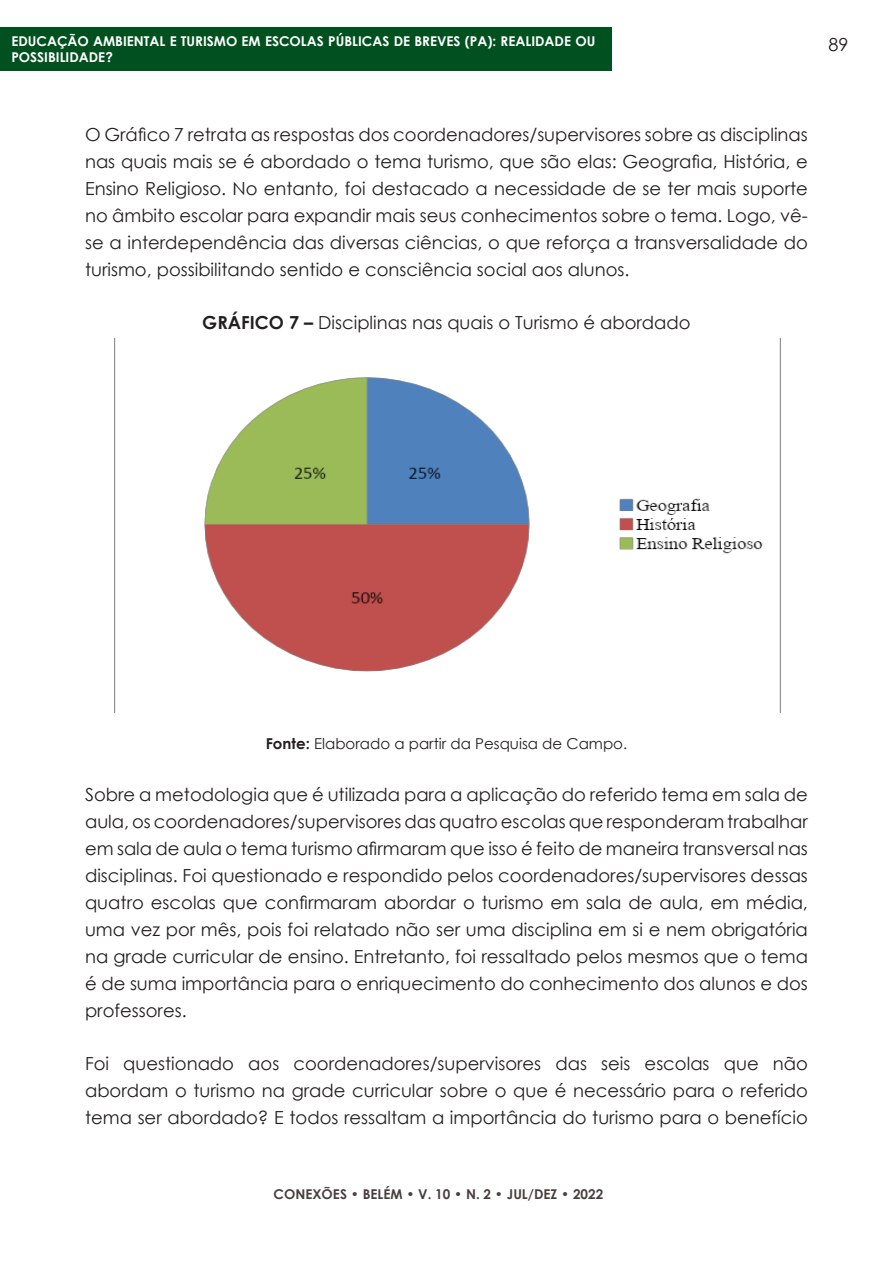
<style>
.page{position:relative;width:893px;height:1263px;background:#fff}
.page>*{position:absolute;margin:0;border:0;box-sizing:border-box;transform-origin:0 0}
.PARÁGRAFO{font:18px/27px "Century Gothic";color:#231f20;text-align:justify}
.PARÁGRAFO-2{font:15px "Century Gothic";color:#231f20}
.t1{font:700 13.5px/16.5px "Century Gothic";color:#fff}
.t2{font:700 13.5px "Century Gothic";color:#48403e}
.s1{font-weight:700}
</style>
<div class="page">
<div style="left:0;top:28px;width:611px;height:43px;background:#00511f"></div>
<img style="left:115px;top:338px;width:665px;height:374px">
<p class="t1" style="left:11px;top:32px;width:585px">EDUCAÇÃO AMBIENTAL E TURISMO EM ESCOLAS PÚBLICAS DE BREVES (PA): REALIDADE OU<br>POSSIBILIDADE?</p>
<p class="PARÁGRAFO" style="left:828px;top:30px;width:21px">89</p>
<p class="PARÁGRAFO" style="left:85px;top:121px;width:724px">O Gráfico 7 retrata as respostas dos coordenadores/supervisores sobre as disciplinas nas quais mais se é abordado o tema turismo, que são elas: Geografia, História, e Ensino Religioso. No entanto, foi destacado a necessidade de se ter mais suporte no âmbito escolar para expandir mais seus conhecimentos sobre o tema. Logo, vê&shy;se a interdependência das diversas ciências, o que reforça a transversalidade do turismo, possibilitando sentido e consciência social aos alunos.</p>
<p class="PARÁGRAFO" style="left:202px;top:308px;width:490px"><span class="s1">GRÁFICO 7 –</span> Disciplinas nas quais o Turismo é abordado</p>
<p class="PARÁGRAFO-2" style="left:266px;top:733px;width:363px"><span class="s1">Fonte:</span> Elaborado a partir da Pesquisa de Campo.</p>
<p class="PARÁGRAFO" style="left:85px;top:781px;width:724px">Sobre a metodologia que é utilizada para a aplicação do referido tema em sala de aula, os coordenadores/supervisores das quatro escolas que responderam trabalhar em sala de aula o tema turismo afirmaram que isso é feito de maneira transversal nas disciplinas. Foi questionado e respondido pelos coordenadores/supervisores dessas quatro escolas que confirmaram abordar o turismo em sala de aula, em média, uma vez por mês, pois foi relatado não ser uma disciplina em si e nem obrigatória na grade curricular de ensino. Entretanto, foi ressaltado pelos mesmos que o tema é de suma importância para o enriquecimento do conhecimento dos alunos e dos professores.</p>
<p class="PARÁGRAFO" style="left:85px;top:1049px;width:724px">Foi questionado aos coordenadores/supervisores das seis escolas que não abordam o turismo na grade curricular sobre o que é necessário para o referido tema ser abordado? E todos ressaltam a importância do turismo para o benefício</p>
<p class="t2" style="left:274px;top:1183px;width:331px">CONEXÕES • BELÉM • V. 10 • N. 2 • JUL/DEZ • 2022</p>
</div>
